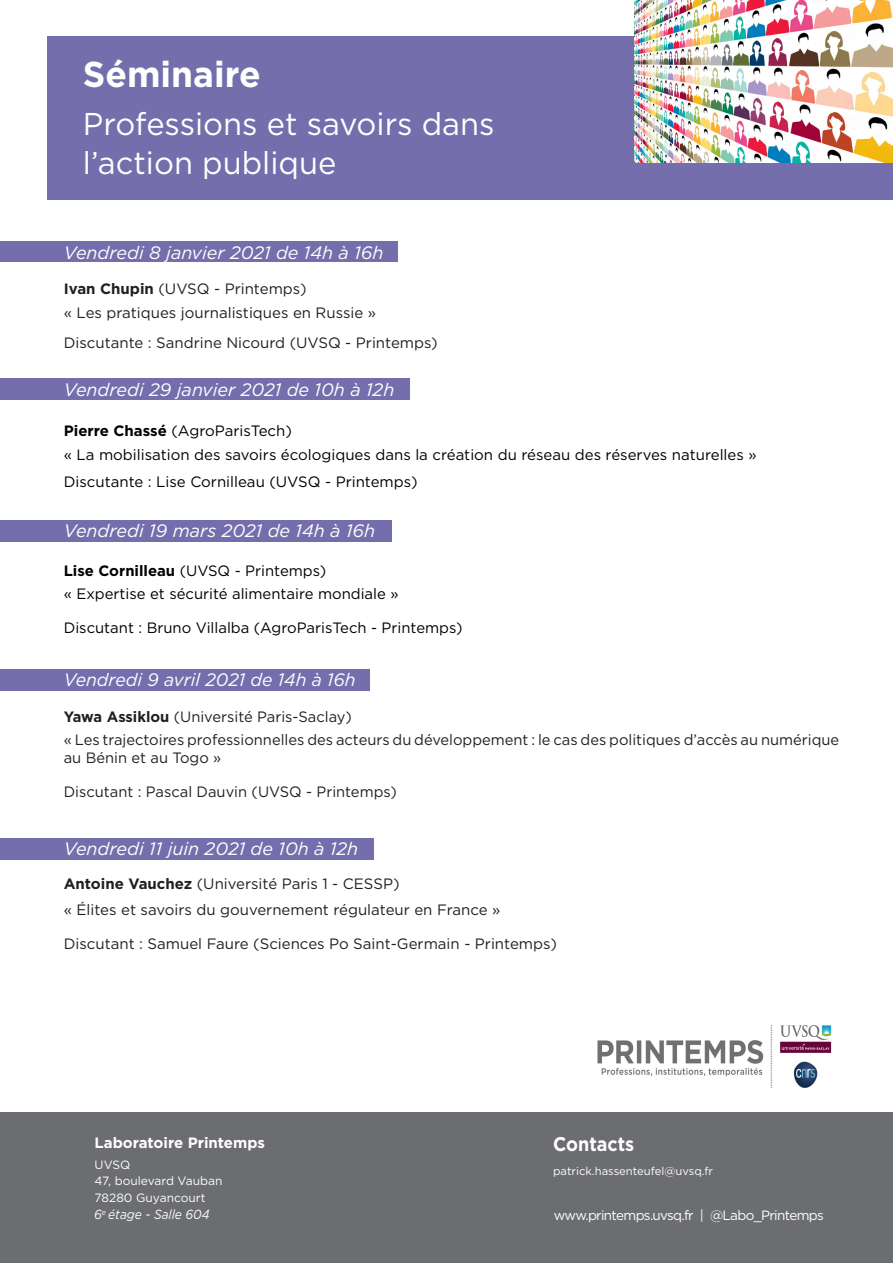
<style>
.page{position:relative;width:893px;height:1263px;background:#fff}
.page>*{position:absolute;margin:0;border:0;box-sizing:border-box;transform-origin:0 0}
.t1{font:700 36px "Gotham";color:#fff}
.t2{font:31.5px "Gotham";color:#fff}
.t3{font:700 19.8px "Gotham";color:#fff;scale:.91 1}
.t4{font:italic 18px "Gotham";color:#fff}
.t5{font:15px/18px "Gotham";color:#231f20}
.t6{font:15px "Gotham";color:#000}
.t7{font:700 15px "Gotham";color:#fff}
.t8{font:13.5px "Gotham";letter-spacing:-.05em;color:#fff}
.t9{font:italic 13.2px "Gotham";color:#fff;scale:.91 1}
.t10{font:12px "Gotham";color:#fff}
.t11{font:11.25px "Gotham";color:#fff}
.s1{font-weight:700}
</style>
<div class="page">
<div style="left:0;top:1112px;width:893px;height:151px;background:#6c6d70"></div>
<div style="left:0;top:241px;width:398px;height:21px;background:#756eac"></div>
<div style="left:0;top:378px;width:409px;height:22px;background:#756eac"></div>
<div style="left:0;top:520px;width:391px;height:21px;background:#756eac"></div>
<div style="left:0;top:670px;width:370px;height:21px;background:#756eac"></div>
<div style="left:0;top:838px;width:373px;height:21px;background:#756eac"></div>
<div style="left:48px;top:36px;width:845px;height:164px;background:#756eac"></div>
<img style="left:635px;top:0;width:257px;height:162px">
<img style="left:597px;top:1025px;width:235px;height:63px">
<p class="t1" style="left:83px;top:50px;width:179px">Séminaire</p>
<p class="t2" style="left:83px;top:104px;width:413px">Professions et savoirs dans</p>
<p class="t2" style="left:83px;top:143px;width:255px">l’action publique</p>
<p class="t4" style="left:64px;top:241px;width:321px">Vendredi 8 janvier 2021 de 14h à 16h</p>
<p class="t5" style="left:64px;top:279px;width:244px"><span class="s1">Ivan Chupin</span> (UVSQ - Printemps)</p>
<p class="t5" style="left:64px;top:303px;width:314px">« Les pratiques journalistiques en Russie »</p>
<p class="t5" style="left:64px;top:333px;width:376px">Discutante : Sandrine Nicourd (UVSQ - Printemps)</p>
<p class="t4" style="left:64px;top:378px;width:332px">Vendredi 29 janvier 2021 de 10h à 12h</p>
<p class="t6" style="left:64px;top:421px;width:230px"><span class="s1">Pierre Chassé</span> (AgroParisTech)</p>
<p class="t6" style="left:64px;top:445px;width:694px">« La mobilisation des savoirs écologiques dans la création du réseau des réserves naturelles »</p>
<p class="t6" style="left:64px;top:472px;width:355px">Discutante : Lise Cornilleau (UVSQ - Printemps)</p>
<p class="t4" style="left:64px;top:519px;width:313px">Vendredi 19 mars 2021 de 14h à 16h</p>
<p class="t6" style="left:64px;top:561px;width:264px"><span class="s1">Lise Cornilleau</span> (UVSQ - Printemps)</p>
<p class="t6" style="left:64px;top:584px;width:336px">« Expertise et sécurité alimentaire mondiale »</p>
<p class="t6" style="left:64px;top:618px;width:400px">Discutant : Bruno Villalba (AgroParisTech - Printemps)</p>
<p class="t4" style="left:64px;top:668px;width:293px">Vendredi 9 avril 2021 de 14h à 16h</p>
<p class="t5" style="left:64px;top:707px;width:290px"><span class="s1">Yawa Assiklou</span> (Université Paris-Saclay)</p>
<p class="t5" style="left:64px;top:730px;width:777px">« Les trajectoires professionnelles des acteurs du développement : le cas des politiques d’accès au numérique au Bénin et au Togo »</p>
<p class="t5" style="left:64px;top:782px;width:335px">Discutant : Pascal Dauvin (UVSQ - Printemps)</p>
<p class="t4" style="left:64px;top:837px;width:296px">Vendredi 11 juin 2021 de 10h à 12h</p>
<p class="t5" style="left:64px;top:874px;width:337px"><span class="s1">Antoine Vauchez</span> (Université Paris 1 - CESSP)</p>
<p class="t5" style="left:64px;top:900px;width:438px">« Élites et savoirs du gouvernement régulateur en France »</p>
<p class="t5" style="left:64px;top:934px;width:495px">Discutant : Samuel Faure (Sciences Po Saint-Germain - Printemps)</p>
<p class="t7" style="left:95px;top:1133px;width:172px">Laboratoire Printemps</p>
<p class="t10" style="left:95px;top:1157px;width:37px">UVSQ</p>
<p class="t10" style="left:95px;top:1173px;width:129px">47, boulevard Vauban</p>
<p class="t10" style="left:95px;top:1190px;width:112px">78280 Guyancourt</p>
<p class="t9" style="left:94px;top:1206px;width:128px">6<sup>e</sup> étage - Salle 604</p>
<p class="t3" style="left:553px;top:1130px;width:91px">Contacts</p>
<p class="t11" style="left:553px;top:1163px;width:161px">patrick.hassenteufel@uvsq.fr</p>
<p class="t8" style="left:554px;top:1207px;width:272px">www.printemps.uvsq.fr | @Labo_Printemps</p>
</div>
